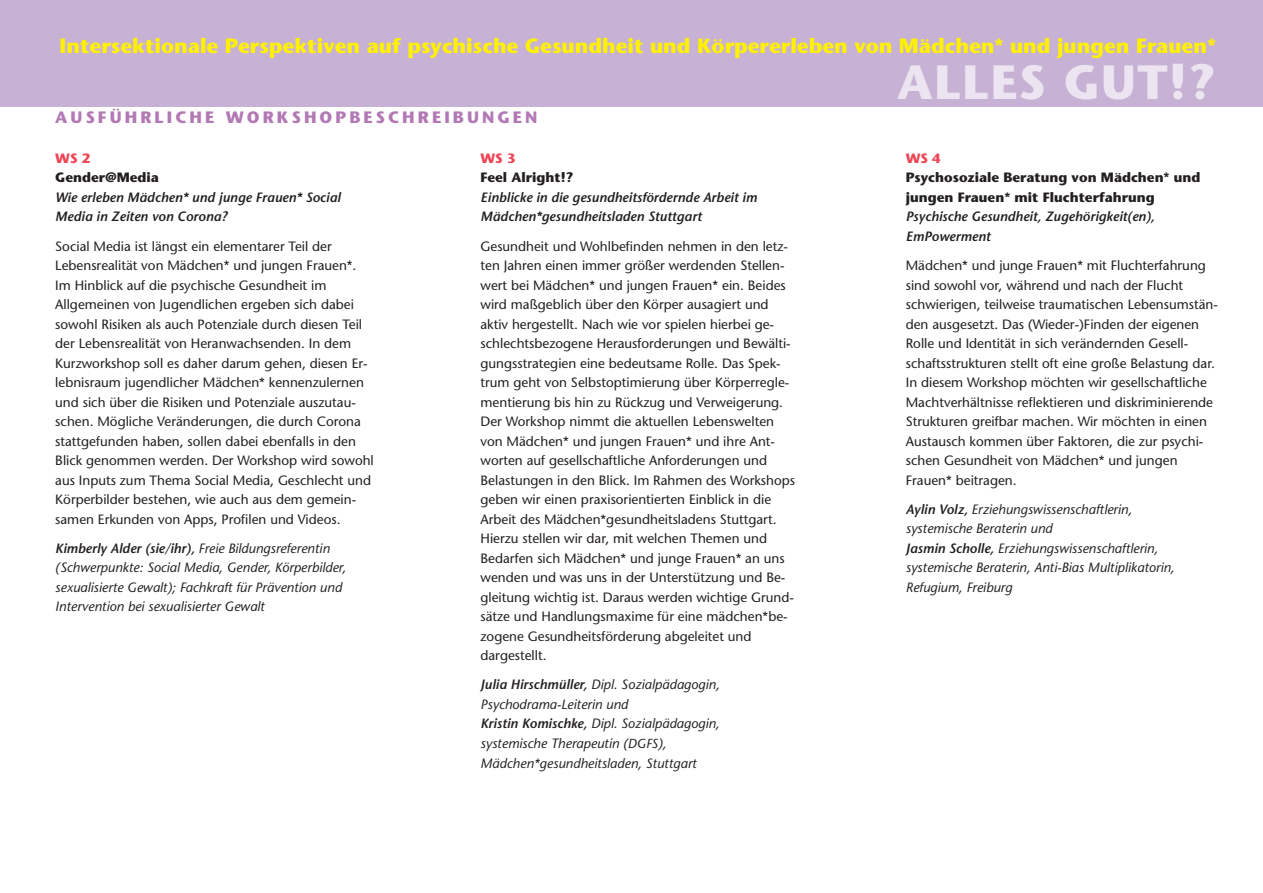
<style>
.page{position:relative;width:1263px;height:893px;background:#fff}
.page>*{position:absolute;margin:0;border:0;box-sizing:border-box;transform-origin:0 0}
.t1{font:700 48px "Stone Sans";letter-spacing:.03em;color:#ece5f1}
.t2{font:700 20.55px "Stone Sans";color:#fff101}
.t3{font:700 16.5px "Stone Sans";letter-spacing:.19em;color:#b279b4}
.t4{font:13.5px/19.5px "Stone Sans";color:#231f20}
.t5{font:italic 13.5px/19.5px "Stone Sans";color:#231f20}
.t6{font:italic 600 13.5px/19.5px "Stone Sans";color:#231f20}
.t7{font:700 13.5px/19.5px "Stone Sans";color:#231f20}
.t8{font:700 13.5px "Stone Sans";color:#ef4655}
.s1{font-weight:600}
.s2{font-size:13.05px}
</style>
<div class="page">
<div style="left:0;top:0;width:1263px;height:106px;background:#c7b2d5"></div>
<h2 class="t2" style="left:60px;top:38px;width:1158px">Intersektionale Perspektiven auf psychische Gesundheit und Körpererleben von Mädchen* und jungen Frauen*</h2>
<p class="t3" style="left:55px;top:111px;width:484px">AUSFÜHRLICHE WORKSHOPBESCHREIBUNGEN</p>
<p class="t8" style="left:55px;top:153px;width:37px">WS 2</p>
<p class="t7" style="left:55px;top:169px;width:105px">Gender@Media</p>
<p class="t6" style="left:55px;top:189px;width:287px">Wie erleben Mädchen* und junge Frauen* Social<br>Media in Zeiten von Corona?</p>
<p class="t4" style="left:55px;top:238px;width:320px">Social Media ist längst ein elementarer Teil der Lebensrealität von Mädchen* und jungen Frauen*.<br>Im Hinblick auf die psychische Gesundheit im Allgemeinen von Jugendlichen ergeben sich dabei sowohl Risiken als auch Potenziale durch diesen Teil der Lebensrealität von Heranwachsenden. In dem Kurzworkshop soll es daher darum gehen, diesen Er&shy;lebnisraum jugendlicher Mädchen* kennenzulernen und sich über die Risiken und Potenziale auszutau&shy;schen. Mögliche Veränderungen, die durch Corona stattgefunden haben, sollen dabei ebenfalls in den Blick genommen werden. Der Workshop wird sowohl aus Inputs zum Thema Social Media, Geschlecht und Körperbilder bestehen, wie auch aus dem gemein&shy;samen Erkunden von Apps, Profilen und Videos.</p>
<p class="t5" style="left:55px;top:540px;width:292px"><span class="s1">Kimberly Alder (sie/ihr),</span> Freie Bildungsreferentin (Schwerpunkte: Social Media, Gender, Körperbilder, sexualisierte Gewalt); Fachkraft für Prävention und Intervention bei sexualisierter Gewalt</p>
<p class="t8" style="left:480px;top:153px;width:37px">WS 3</p>
<p class="t7" style="left:480px;top:169px;width:94px">Feel Alright!?</p>
<p class="t6" style="left:480px;top:189px;width:278px">Einblicke in die gesundheitsfördernde Arbeit im<br>Mädchen*gesundheitsladen Stuttgart</p>
<p class="t4" style="left:480px;top:238px;width:316px">Gesundheit und Wohlbefinden nehmen in den letz&shy;ten Jahren einen immer größer werdenden Stellen&shy;wert bei Mädchen* und jungen Frauen* ein. Beides wird maßgeblich über den Körper ausagiert und aktiv hergestellt. Nach wie vor spielen hierbei ge&shy;schlechtsbezogene Herausforderungen und Bewälti&shy;gungsstrategien eine bedeutsame Rolle. Das Spek-<br>t rum geht von Selbstoptimierung über Körperregle&shy;mentierung bis hin zu Rückzug und Verweigerung.<br>Der Workshop nimmt die aktuellen Lebenswelten von Mädchen* und jungen Frauen* und ihre Ant&shy;worten auf gesellschaftliche Anforderungen und Belastungen in den Blick. Im Rahmen des Workshops geben wir einen praxisorientierten Einblick in die Arbeit des Mädchen*gesundheitsladens Stuttgart.<br>Hierzu stellen wir dar, mit welchen Themen und Bedarfen sich Mädchen* und junge Frauen* an uns wenden und was uns in der Unterstützung und Be&shy;gleitung wichtig ist. Daraus werden wichtige Grund&shy;sätze und Handlungsmaxime für eine mädchen*be&shy;zogene Gesundheitsförderung abgeleitet und dargestellt.</p>
<p class="t5" style="left:480px;top:676px;width:241px"><span class="s1">Julia Hirschmüller,</span> Dipl. Sozialpädagogin, Psychodrama-Leiterin und<br><span class="s1">Kristin Komischke,</span> Dipl. Sozialpädagogin, systemische Therapeutin (<span class="s2">DGFS</span>), Mädchen*gesundheitsladen, Stuttgart</p>
<h1 class="t1" style="left:897px;top:64px;width:320px">ALLES GUT!?</h1>
<p class="t8" style="left:906px;top:153px;width:37px">WS 4</p>
<p class="t7" style="left:906px;top:169px;width:296px">Psychosoziale Beratung von Mädchen* und jungen Frauen* mit Fluchterfahrung</p>
<p class="t6" style="left:906px;top:208px;width:250px">Psychische Gesundheit, Zugehörigkeit(en),<br>EmPowerment</p>
<p class="t4" style="left:906px;top:257px;width:314px">Mädchen* und junge Frauen* mit Fluchterfahrung sind sowohl vor, während und nach der Flucht schwierigen, teilweise traumatischen Lebensumstän&shy;den ausgesetzt. Das (Wieder-)Finden der eigenen Rolle und Identität in sich verändernden Gesell&shy;schaftsstrukturen stellt oft eine große Belastung dar.<br>In diesem Workshop möchten wir gesellschaftliche Machtverhältnisse reflektieren und diskriminierende Strukturen greifbar machen. Wir möchten in einen Austausch kommen über Faktoren, die zur psychi&shy;schen Gesundheit von Mädchen* und jungen Frauen* beitragen.</p>
<p class="t5" style="left:906px;top:501px;width:270px"><span class="s1">Aylin Volz,</span> Erziehungswissenschaftlerin, systemische Beraterin und<br><span class="s1">Jasmin Scholle,</span> Erziehungswissenschaftlerin, systemische Beraterin, Anti-Bias Multiplikatorin, Refugium, Freiburg</p>
</div>
